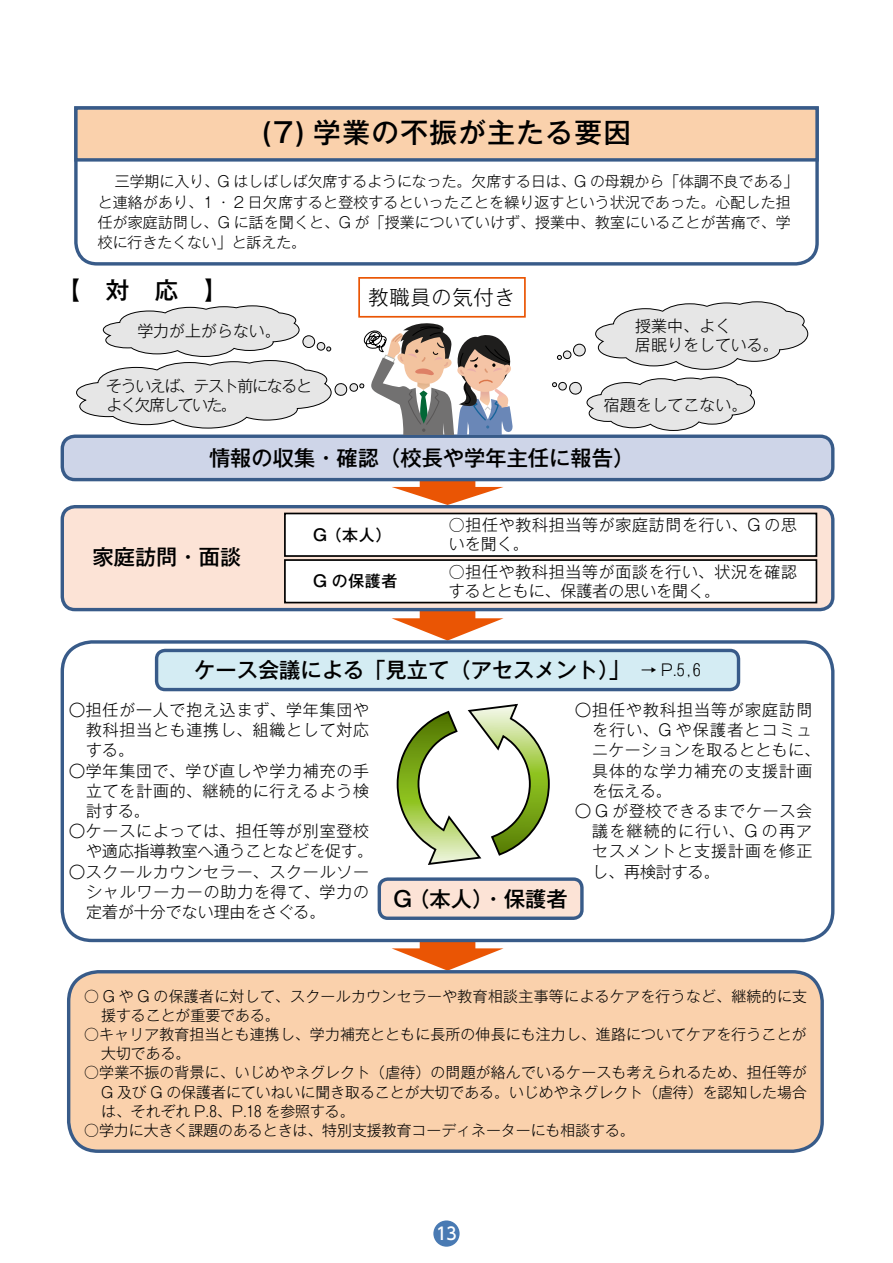
<style>
.page{position:relative;width:893px;height:1263px;background:#fff}
.page>*{position:absolute;margin:0;border:0;box-sizing:border-box;transform-origin:0 0}
.t1{font:500 27.6px "Gothic MB101 Pro";letter-spacing:.05em;color:#000}
.t2{font:500 23.4px "Gothic MB101 Pro";color:#000}
.t3{font:500 21.3px "Gothic MB101 Pro";color:#000}
.t4{font:300 20.25px "Gothic MB101 Pro";letter-spacing:.04em;color:#000}
.t5{font:500 16.95px "UD Shin Go C Oeiz Pr 6";color:#fff}
.t6{font:300 15.9px/19.2px "Gothic MB101 Pro";letter-spacing:.05em;color:#000}
.t7{font:300 15.9px/19.2px "Gothic MB101 Pro";color:#000}
.t8{font:300 15.9px "Gothic MB101 Pro";letter-spacing:.08em;color:#000}
.t9{font:300 15.9px/19.2px "Gothic MB101 Pro";letter-spacing:-.08em;color:#000}
.t10{font:300 15.9px "Gothic MB101 Pro";letter-spacing:.025em;color:#000}
.t11{font:500 15.9px "Gothic MB101 Pro";letter-spacing:.04em;color:#000}
.t12{font:300 14.85px/19.2px "Gothic MB101 Pro";letter-spacing:.01em;color:#000}
.s1{font-weight:300;font-size:15.9px}
</style>
<div class="page">
<svg style="left:392px;top:942px;width:112px;height:28px"></svg>
<svg style="left:392px;top:611px;width:112px;height:29px"></svg>
<svg style="left:392px;top:481px;width:112px;height:24px"></svg>
<div style="left:61px;top:640px;width:773px;height:302px;border:3px solid #385b89;border-radius:30px"></div>
<svg style="left:74px;top:162px;width:745px;height:104px"></svg>
<div style="left:74px;top:106px;width:745px;height:56px;background:#fad1ac;border:3px solid #385b89"></div>
<div style="left:62px;top:507px;width:771px;height:103px;background:#fce3d6;border-radius:13px"></div>
<div style="left:61px;top:505px;width:773px;height:106px;border:3px solid #385b89;border-radius:13px"></div>
<div style="left:62px;top:436px;width:771px;height:44px;background:#ced5e8;border-radius:13px"></div>
<div style="left:61px;top:434px;width:773px;height:47px;border:3px solid #385b89;border-radius:13px"></div>
<div style="left:157px;top:650px;width:581px;height:39px;background:#d4ecf3;border-radius:9px"></div>
<div style="left:155px;top:649px;width:585px;height:42px;border:3px solid #385b89;border-radius:9px"></div>
<div style="left:379px;top:879px;width:203px;height:39px;background:#fce3d6;border-radius:9px"></div>
<div style="left:378px;top:877px;width:206px;height:43px;border:3px solid #385b89;border-radius:9px"></div>
<div style="left:69px;top:972px;width:753px;height:179px;background:#fad1ac;border-radius:30px"></div>
<div style="left:67px;top:970px;width:757px;height:183px;border:3px solid #385b89;border-radius:30px"></div>
<div style="left:285px;top:513px;width:531px;height:43px;background:#fff"></div>
<div style="left:284px;top:513px;width:533px;height:44px;border:2px solid #000"></div>
<div style="left:285px;top:560px;width:531px;height:43px;background:#fff"></div>
<div style="left:284px;top:559px;width:533px;height:44px;border:2px solid #000"></div>
<div style="left:433px;top:1220px;width:27px;height:27px;background:#497ab3;border-radius:50%"></div>
<svg style="left:595px;top:301px;width:213px;height:69px"></svg>
<div style="left:358px;top:277px;width:168px;height:41px;border:2px solid #ea5504"></div>
<div style="left:573px;top:344px;width:12px;height:12px;background:#e6e6e6;border-radius:50%"></div>
<div style="left:573px;top:344px;width:12px;height:12px;border:1px solid #000;border-radius:50%"></div>
<div style="left:563px;top:351px;width:8px;height:8px;background:#e6e6e6;border-radius:50%"></div>
<div style="left:563px;top:351px;width:8px;height:8px;border:1px solid #000;border-radius:50%"></div>
<svg style="left:557px;top:355px;width:5px;height:5px"></svg>
<svg style="left:76px;top:305px;width:437px;height:129px"></svg>
<svg style="left:552px;top:377px;width:203px;height:54px"></svg>
<svg style="left:397px;top:703px;width:153px;height:162px"></svg>
<h1 class="t1" style="left:262px;top:109px;width:371px">(7) 学業の不振が主たる要因</h1>
<p class="t12" style="left:98px;top:170px;width:702px;line-height:20.2px;text-indent:17px">三学期に入り、G はしばしば欠席するようになった。欠席する日は、G の母親から「体調不良である」と連絡があり、1 ・ 2 日欠席すると登校するといったことを繰り返すという状況であった。心配した担任が家庭訪問し、G に話を聞くと、G が「授業についていけず、授業中、教室にいることが苦痛で、学校に行きたくない」と訴えた。</p>
<h2 class="t2" style="left:57px;top:271px;width:172px">【　対　応　】</h2>
<h3 class="t4" style="left:368px;top:280px;width:148px">教職員の気付き</h3>
<p class="t7" style="left:137px;top:319px;width:145px">学力が上がらない。</p>
<p class="t9" style="left:106px;top:374px;width:207px">そういえば、テスト前になるとよく欠席していた。</p>
<p class="t7" style="left:635px;top:314px;width:145px">授業中、よく<br>居眠りをしている。</p>
<p class="t7" style="left:604px;top:393px;width:145px">宿題をしてこない。</p>
<h3 class="t3" style="left:209px;top:440px;width:427px">情報の収集・確認（校長や学年主任に報告）</h3>
<h3 class="t3" style="left:92px;top:539px;width:150px">家庭訪問・面談</h3>
<p class="t11" style="left:313px;top:521px;width:80px">G （本人）</p>
<p class="t6" style="left:449px;top:513px;width:350px">○担任や教科担当等が家庭訪問を行い、G の思いを聞く。</p>
<p class="t11" style="left:313px;top:568px;width:86px">G の保護者</p>
<p class="t6" style="left:449px;top:560px;width:350px">○担任や教科担当等が面談を行い、状況を確認するとともに、保護者の思いを聞く。</p>
<h3 class="t3" style="left:194px;top:652px;width:508px">ケース会議による「見立て（アセスメント）」　<span class="s1">→ P.5,6</span></h3>
<p class="t6" style="left:69px;top:698px;width:302px">〇担任が一人で抱え込まず、学年集団や</p>
<p class="t6" style="left:86px;top:718px;width:285px">教科担当とも連携し、組織として対応</p>
<p class="t6" style="left:86px;top:738px;width:49px">する。</p>
<p class="t6" style="left:69px;top:759px;width:302px">〇学年集団で、学び直しや学力補充の手</p>
<p class="t6" style="left:86px;top:779px;width:285px">立てを計画的、継続的に行えるよう検</p>
<p class="t6" style="left:86px;top:799px;width:65px">討する。</p>
<p class="t6" style="left:69px;top:819px;width:302px">〇ケースによっては、担任等が別室登校</p>
<p class="t7" style="left:86px;top:839px;width:289px">や適応指導教室へ通うことなどを促す。</p>
<p class="t6" style="left:69px;top:860px;width:302px">〇スクールカウンセラー、スクールソー</p>
<p class="t6" style="left:86px;top:880px;width:285px">シャルワーカーの助力を得て、学力の</p>
<p class="t7" style="left:86px;top:900px;width:241px">定着が十分でない理由をさぐる。</p>
<p class="t6" style="left:575px;top:698px;width:239px">〇担任や教科担当等が家庭訪問</p>
<p class="t8" style="left:592px;top:717px;width:221px">を行い、G や保護者とコミュ</p>
<p class="t10" style="left:592px;top:737px;width:230px">ニケーションを取るとともに、</p>
<p class="t6" style="left:592px;top:759px;width:222px">具体的な学力補充の支援計画</p>
<p class="t6" style="left:592px;top:779px;width:81px">を伝える。</p>
<p class="t6" style="left:575px;top:799px;width:239px">〇 G が登校できるまでケース会</p>
<p class="t8" style="left:592px;top:818px;width:221px">議を継続的に行い、G の再ア</p>
<p class="t6" style="left:592px;top:839px;width:222px">セスメントと支援計画を修正</p>
<p class="t6" style="left:592px;top:860px;width:129px">し、再検討する。</p>
<h3 class="t3" style="left:393px;top:881px;width:176px">G （本人）・保護者</h3>
<p class="t12" style="left:101px;top:984px;width:707px;text-indent:-17px">○ G や G の保護者に対して、スクールカウンセラーや教育相談主事等によるケアを行うなど、継続的に支援することが重要である。</p>
<p class="t12" style="left:101px;top:1023px;width:707px;text-indent:-17px">○キャリア教育担当とも連携し、学力補充とともに長所の伸長にも注力し、進路についてケアを行うことが大切である。</p>
<p class="t12" style="left:101px;top:1061px;width:707px;text-align:justify;text-indent:-17px">○学業不振の背景に、いじめやネグレクト（虐待）の問題が絡んでいるケースも考えられるため、担任等がG 及び G の保護者にていねいに聞き取ることが大切である。いじめやネグレクト（虐待）を認知した場合は、それぞれ P.8、P.18 を参照する。</p>
<p class="t12" style="left:84px;top:1118px;width:552px">○学力に大きく課題のあるときは、特別支援教育コーディネーターにも相談する。</p>
<p class="t5" style="left:436px;top:1220px;width:22px">13</p>
</div>
